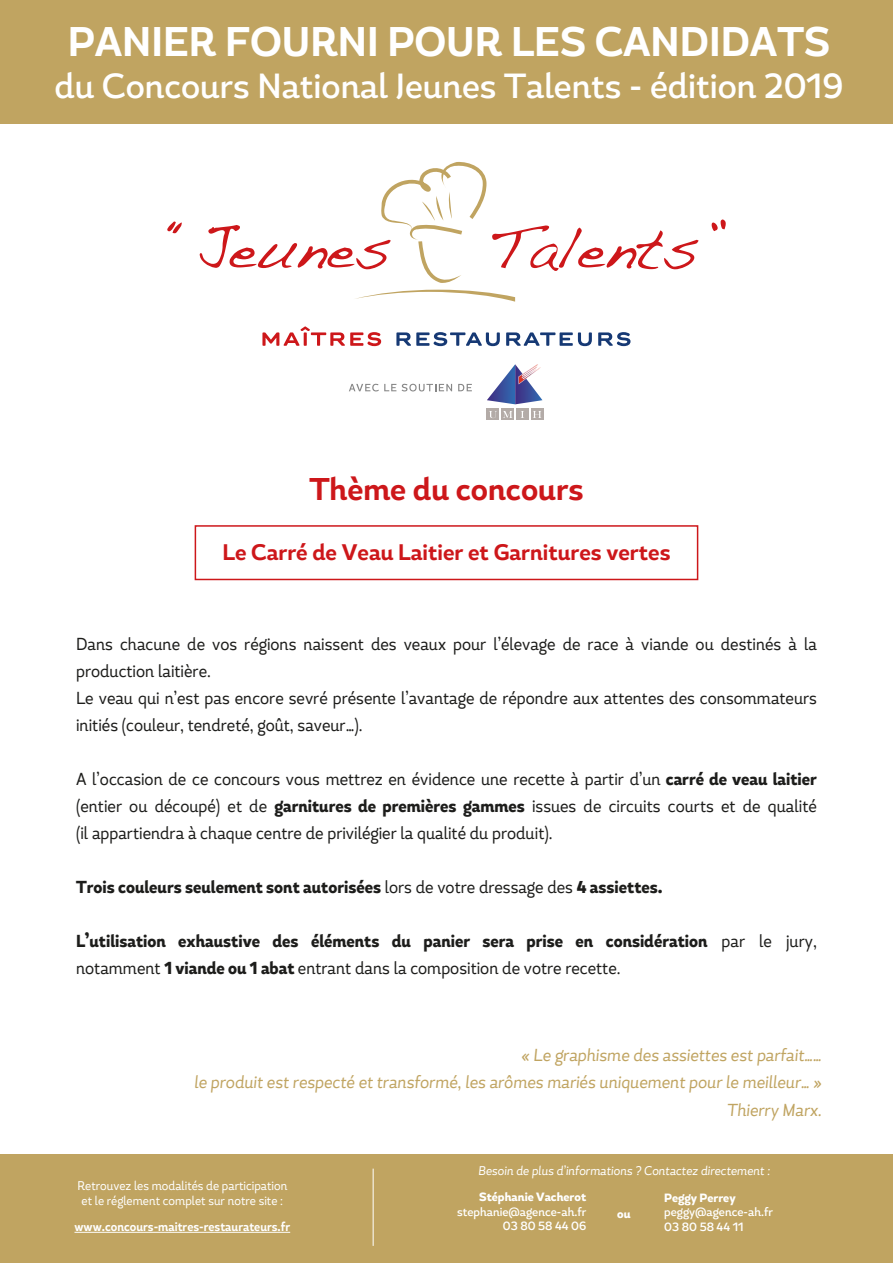
<style>
.page{position:relative;width:893px;height:1263px;background:#fff}
.page>*{position:absolute;margin:0;border:0;box-sizing:border-box;transform-origin:0 0}
.t1{font:700 41.4px "Magallanes Cond";color:#fff}
.t2{font:500 34.95px "Magallanes Cond";color:#fff}
.t3{font:700 31.5px "Magallanes Cond";color:#cd171a}
.t4{font:700 22.5px "Magallanes Cond";color:#cd171a}
.t5{font:17.4px/27px "Magallanes Cond";color:#1d1d1b;scale:.95 1}
.t6{font:800 17.4px/27px "Magallanes Cond";color:#1d1d1b;scale:.95 1}
.t7{font:italic 17.4px/27px "Magallanes Cond";color:#c0a461;text-align:right;scale:.95 1}
.t8{font:12.6px/15px "Magallanes Cond";color:#fff;text-align:center;scale:.95 1}
.t9{font:italic 12.6px "Magallanes Cond";color:#fff;scale:.95 1}
.t10{font:700 12.6px "Magallanes Cond";color:#fff;scale:.95 1}
.t11{font:500 12px/14.4px "Magallanes Cond";color:#fff;text-align:right}
.t12{font:800 12px "Magallanes Cond";color:#fff}
.s1{font-weight:800}
.s2{font-weight:400}
</style>
<div class="page">
<div style="left:0;top:1154px;width:893px;height:109px;background:#c0a461"></div>
<hr style="left:74px;top:1232px;width:216px;height:1px;background:#fff">
<hr style="left:373px;top:1168px;width:1px;height:78px;background:#fff">
<div style="left:0;top:0;width:893px;height:124px;background:#c0a461"></div>
<div style="left:195px;top:525px;width:503px;height:55px;border:2px solid #cd171a"></div>
<svg style="left:355px;top:290px;width:160px;height:12px"></svg>
<svg style="left:167px;top:221px;width:15px;height:12px"></svg>
<svg style="left:200px;top:161px;width:498px;height:122px"></svg>
<svg style="left:712px;top:219px;width:14px;height:12px"></svg>
<svg style="left:396px;top:332px;width:234px;height:14px"></svg>
<svg style="left:262px;top:326px;width:119px;height:20px"></svg>
<svg style="left:349px;top:384px;width:47px;height:7px"></svg>
<svg style="left:402px;top:384px;width:50px;height:7px"></svg>
<svg style="left:458px;top:384px;width:14px;height:7px"></svg>
<svg style="left:487px;top:364px;width:55px;height:40px"></svg>
<div style="left:501px;top:408px;width:13px;height:12px;background:#b3aba7"></div>
<div style="left:516px;top:408px;width:13px;height:12px;background:#b3aba7"></div>
<div style="left:487px;top:408px;width:12px;height:12px;background:#b3aba7"></div>
<div style="left:531px;top:408px;width:12px;height:12px;background:#b3aba7"></div>
<svg style="left:489px;top:411px;width:8px;height:7px"></svg>
<svg style="left:503px;top:411px;width:9px;height:7px"></svg>
<svg style="left:521px;top:411px;width:3px;height:7px"></svg>
<svg style="left:533px;top:411px;width:8px;height:7px"></svg>
<h1 class="t1" style="left:68px;top:16px;width:764px">PANIER FOURNI POUR LES CANDIDATS</h1>
<h2 class="t2" style="left:55px;top:64px;width:790px">du Concours National Jeunes Talents - édition 2019</h2>
<h3 class="t3" style="left:309px;top:469px;width:276px">Thème du concours</h3>
<p class="t4" style="left:222px;top:537px;width:450px">Le Carré de Veau Laitier et Garnitures vertes</p>
<p class="t5" style="left:76px;top:631px;width:781px">Dans chacune de vos régions naissent des veaux pour l’élevage de race à viande ou destinés à la production laitière.<br>Le veau qui n’est pas encore sevré présente l’avantage de répondre aux attentes des consommateurs initiés (couleur, tendreté, goût, saveur…).</p>
<p class="t5" style="left:76px;top:766px;width:781px;text-align:justify">A l’occasion de ce concours vous mettrez en évidence une recette à partir d’un <span class="s1">carré de veau laitier </span>(entier ou découpé) et de <span class="s1">garnitures de premières gammes</span> issues de circuits courts et de qualité (il appartiendra à chaque centre de privilégier la qualité du produit).</p>
<p class="t6" style="left:76px;top:874px;width:619px">Trois couleurs seulement sont autorisées <span class="s2">lors de votre dressage des</span> 4 assiettes.</p>
<p class="t6" style="left:76px;top:928px;width:781px">L’utilisation exhaustive des éléments du panier sera prise en considération <span class="s2">par le jury, notamment</span> 1 viande ou 1 abat <span class="s2">entrant dans la composition de votre recette.</span></p>
<p class="t7" style="left:194px;top:1042px;width:662px">« Le graphisme des assiettes est parfait……<br>le produit est respecté et transformé, les arômes mariés uniquement pour le meilleur… »<br>Thierry Marx.</p>
<p class="t8" style="left:77px;top:1178px;width:222px">Retrouvez les modalités de participation et le réglement complet sur notre site :</p>
<p class="t10" style="left:74px;top:1218px;width:229px">www.concours-maitres-restaurateurs.fr</p>
<p class="t9" style="left:478px;top:1163px;width:309px">Besoin de plus d’informations ? Contactez directement :</p>
<p class="t12" style="left:479px;top:1189px;width:109px">Stéphanie Vacherot</p>
<p class="t11" style="left:457px;top:1204px;width:131px">stephanie@agence-ah.fr<br>03 80 58 44 06</p>
<p class="t12" style="left:617px;top:1206px;width:15px">ou</p>
<p class="t12" style="left:664px;top:1190px;width:73px">Peggy Perrey</p>
<p class="t11" style="left:664px;top:1205px;width:110px;text-align:left">peggy@agence-ah.fr<br>03 80 58 44 11</p>
</div>
